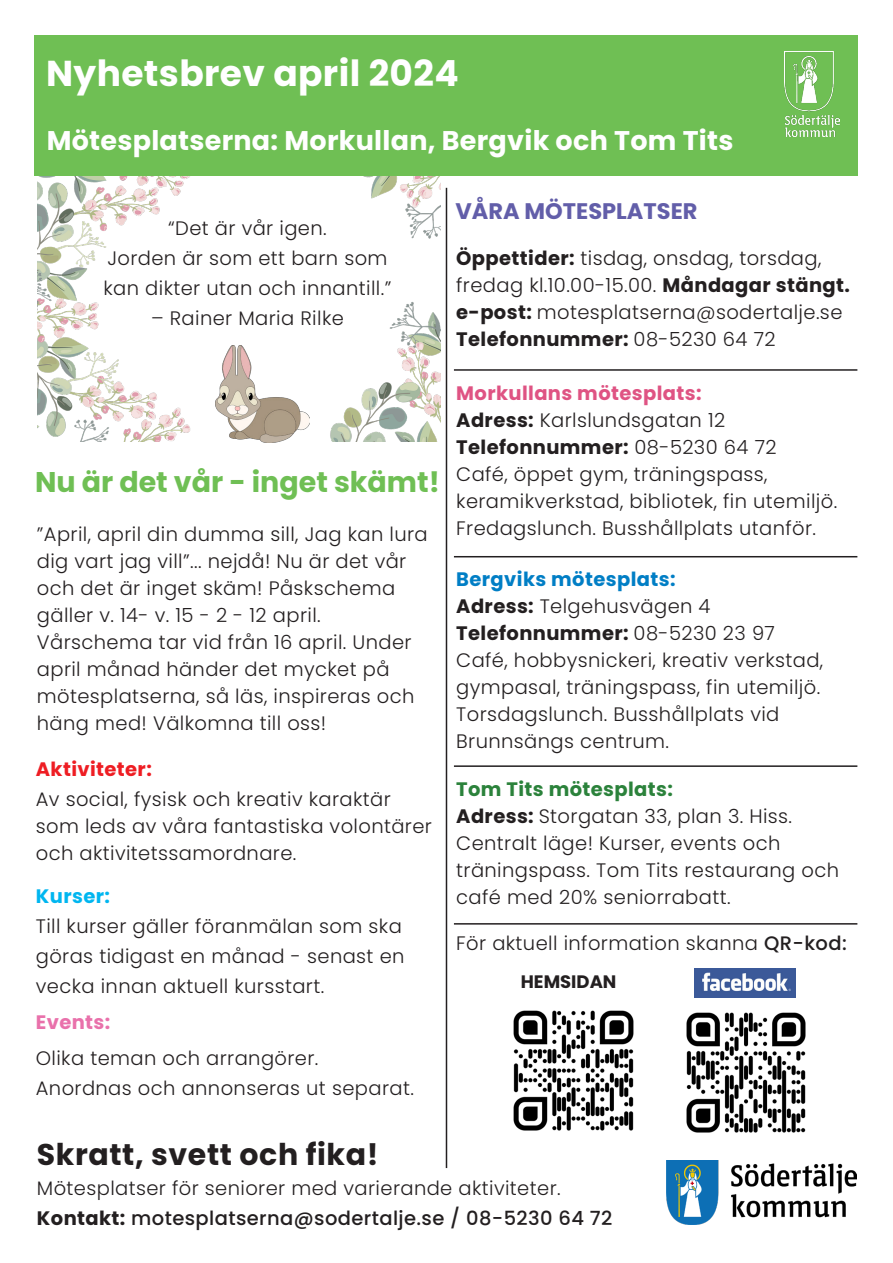
<style>
.page{position:relative;width:893px;height:1263px;background:#fff}
.page>*{position:absolute;margin:0;border:0;box-sizing:border-box;transform-origin:0 0}
.t1{font:700 36px "Poppins Latin";letter-spacing:.01em;color:#fff}
.t2{font:700 30px "Poppins Latin";letter-spacing:.02em;color:#231f20}
.t3{font:700 28.5px "Poppins Latin";color:#6fbf54}
.t4{font:700 27px "Poppins Latin";letter-spacing:.01em;color:#fff}
.t5{font:700 22.5px "Poppins Latin";color:#625ea9}
.t6{font:300 19.5px/27px "Poppins Latin";letter-spacing:.02em;color:#231f20}
.t7{font:700 19.5px "Poppins Latin";letter-spacing:.02em;color:#231f20}
.t8{font:700 19.5px "Poppins Latin";letter-spacing:.02em;color:#df5383}
.t9{font:700 19.5px "Poppins Latin";letter-spacing:.02em;color:#007ec5}
.t10{font:700 19.5px "Poppins Latin";letter-spacing:.02em;color:#2b823b}
.t11{font:700 18px "Poppins Latin";color:#231f20}
.s1{font-weight:700;color:#ee1d23}
.s2{font-weight:700;color:#00b6f0}
.s3{font-weight:700;color:#e971ab}
.s4{font-weight:700}
.s5{font-weight:300}
.s6{font-weight:500}
</style>
<div class="page">
<img style="left:37px;top:175px;width:404px;height:266px">
<div style="left:35px;top:35px;width:823px;height:140px;background:#6fbf54"></div>
<hr style="left:454px;top:369px;width:403px;height:2px;background:#231f20">
<hr style="left:454px;top:556px;width:403px;height:1px;background:#231f20">
<hr style="left:446px;top:188px;width:1px;height:980px;background:#231f20">
<hr style="left:454px;top:923px;width:403px;height:1px;background:#231f20">
<hr style="left:454px;top:765px;width:403px;height:2px;background:#231f20">
<img style="left:513px;top:1010px;width:121px;height:121px">
<img style="left:686px;top:1012px;width:120px;height:121px">
<img style="left:695px;top:968px;width:100px;height:30px">
<img style="left:666px;top:1160px;width:191px;height:65px">
<img style="left:784px;top:51px;width:56px;height:86px">
<img style="left:216px;top:345px;width:93px;height:97px">
<p class="t1" style="left:46px;top:49px;width:414px">Nyhetsbrev april 2024</p>
<p class="t4" style="left:47px;top:123px;width:688px">Mötesplatserna: Morkullan, Bergvik och Tom Tits</p>
<p class="t6" style="left:103px;top:213px;width:289px;line-height:30px;text-align:center">“Det är vår igen.<br>Jorden är som ett barn som kan dikter utan och innantill.”</p>
<p class="t6" style="left:151px;top:305px;width:194px">– Rainer Maria Rilke</p>
<p class="t3" style="left:35px;top:463px;width:406px">Nu är det vår - inget skämt!</p>
<p class="t6" style="left:37px;top:520px;width:392px">”April, april din dumma sill, Jag kan lura dig vart jag vill”... nejdå! Nu är det vår och det är inget skäm! Påskschema gäller v. 14- v. 15 - 2 - 12 april.<br>Vårschema tar vid från 16 april. Under april månad händer det mycket på mötesplatserna, så läs, inspireras och häng med! Välkomna till oss!</p>
<p class="t6" style="left:36px;top:754px;width:356px;line-height:30px"><span class="s1">Aktiviteter:<br></span>Av social, fysisk och kreativ karaktär</p>
<p class="t6" style="left:36px;top:812px;width:398px">som leds av våra fantastiska volontärer och aktivitetssamordnare.</p>
<p class="t6" style="left:36px;top:881px;width:370px;line-height:30px"><span class="s2">Kurser:<br></span>Till kurser gäller föranmälan som ska göras tidigast en månad - senast en vecka innan aktuell kursstart.</p>
<p class="t6" style="left:36px;top:1004px;width:284px;line-height:36px"><span class="s3">Events:<br></span>Olika teman och arrangörer.</p>
<p class="t6" style="left:36px;top:1075px;width:380px">Anordnas och annonseras ut separat.</p>
<p class="t5" style="left:455px;top:196px;width:244px">VÅRA MÖTESPLATSER</p>
<p class="t6" style="left:456px;top:244px;width:395px"><span class="s4">Öppettider:</span> tisdag, onsdag, torsdag, fredag kl.10.00-15.00. <span class="s4">Måndagar stängt. e-post:</span> motesplatserna@sodertalje.se <span class="s4">Telefonnummer:</span> 08-5230 64 72</p>
<p class="t8" style="left:456px;top:380px;width:247px">Morkullans mötesplats:</p>
<p class="t6" style="left:456px;top:407px;width:271px"><span class="s4">Adress:</span> Karlslundsgatan 12</p>
<p class="t7" style="left:456px;top:434px;width:322px">Telefonnummer: <span class="s5">08-5230 64 72</span></p>
<p class="t6" style="left:456px;top:461px;width:382px">Café, öppet gym, träningspass, keramikverkstad, bibliotek, fin utemiljö.<br>Fredagslunch. Busshållplats utanför.</p>
<p class="t9" style="left:456px;top:566px;width:221px">Bergviks mötesplats:</p>
<p class="t6" style="left:456px;top:592px;width:256px"><span class="s4">Adress:</span> Telgehusvägen 4</p>
<p class="t7" style="left:456px;top:620px;width:320px">Telefonnummer: <span class="s5">08-5230 23 97</span></p>
<p class="t6" style="left:456px;top:646px;width:368px">Café, hobbysnickeri, kreativ verkstad, gympasal, träningspass, fin utemiljö.<br>Torsdagslunch. Busshållplats vid Brunnsängs centrum.</p>
<p class="t10" style="left:456px;top:776px;width:218px">Tom Tits mötesplats:</p>
<p class="t6" style="left:456px;top:803px;width:337px"><span class="s4">Adress:</span> Storgatan 33, plan 3. Hiss.</p>
<p class="t6" style="left:456px;top:830px;width:384px">Centralt läge! Kurser, events och träningspass. Tom Tits restaurang och café med 20% seniorrabatt.</p>
<p class="t6" style="left:456px;top:929px;width:392px">För aktuell information skanna <span class="s6">QR-kod:</span></p>
<p class="t11" style="left:521px;top:970px;width:97px">HEMSIDAN</p>
<p class="t2" style="left:37px;top:1134px;width:343px">Skratt, svett och fika!</p>
<p class="t6" style="left:37px;top:1173px;width:577px;line-height:30px">Mötesplatser för seniorer med varierande aktiviteter.<br><span class="s4">Kontakt:</span> <span class="s6">motesplatserna@sodertalje.se / 08-5230 64 72</span></p>
</div>
